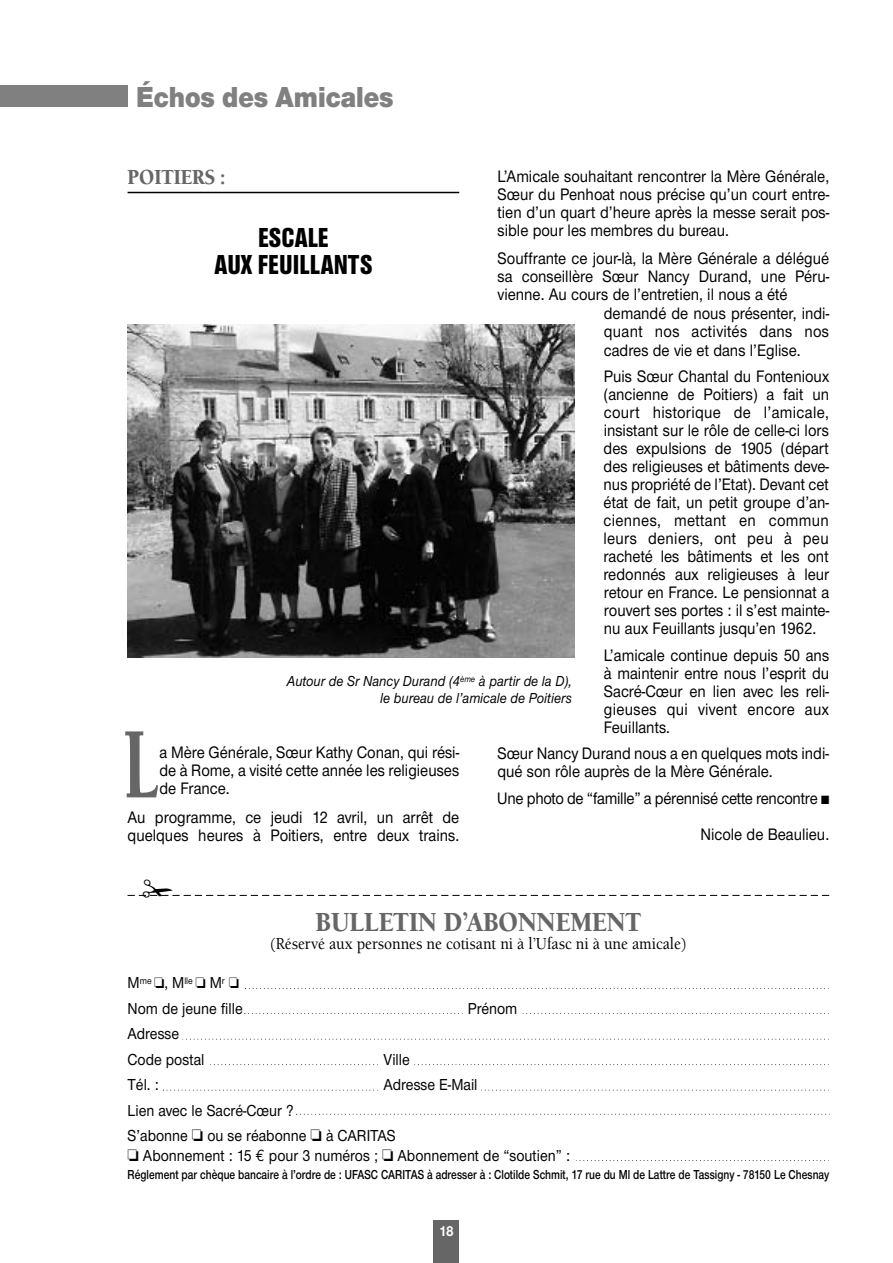
<style>
.page{position:relative;width:893px;height:1263px;background:#fff}
.page>*{position:absolute;margin:0;border:0;box-sizing:border-box;transform-origin:0 0}
.t1{font:900 98.85px "Berkeley Old Style Itc T";color:#666;scale:.58 1}
.t2{font:900 30px "Nimbus Sans Novus T";color:#808080;scale:.9 1}
.t3{font:900 condensed 28.5px/27px "Nimbus Sans T";color:#000;text-align:center;scale:.9 1}
.t4{font:900 27px "Berkeley Old Style Itc T";color:#666;scale:.9 1}
.t5{font:900 21px "Berkeley Old Style Itc T";color:#666;scale:.9 1}
.t6{font:500 17.25px/18px "Nimbus Sans Novus T";color:#000;text-align:justify;scale:.9 1}
.t7{font:500 17.25px "Nimbus Sans Novus T";letter-spacing:.02em;color:#000;scale:.9 1}
.t8{font:500 16.5px/25.5px "Nimbus Sans Novus T";color:#000;scale:.9 1}
.t9{font:500 16.5px "Berkeley Old Style Itc T";color:#000;scale:.9 1}
.t10{font:italic 500 15px/16.5px "Nimbus Sans Novus T";color:#000;text-align:right;scale:.9 1}
.t11{font:700 15px "Nimbus Sans Novus T";color:#fff;scale:.9 1}
.t12{font:600 13.5px "Nimbus Sans Novus T";color:#000;scale:.8 1}
.t13{font:500 9.9px "Nimbus Sans Novus T";color:#000;scale:.9 1}
.s1{font-size:16.5px}
.s2{font-family:"Euro Mono";font-weight:400}
</style>
<div class="page">
<div style="left:434px;top:1220px;width:25px;height:43px;background:#666"></div>
<hr style="left:128px;top:192px;width:331px;height:1px;background:#000">
<div style="left:0;top:85px;width:128px;height:21px;background:#808080"></div>
<svg style="left:245px;top:988px;width:584px;height:1px"></svg>
<svg style="left:244px;top:1013px;width:219px;height:1px"></svg>
<svg style="left:182px;top:1039px;width:647px;height:1px"></svg>
<svg style="left:210px;top:1064px;width:168px;height:1px"></svg>
<svg style="left:163px;top:1090px;width:215px;height:1px"></svg>
<svg style="left:296px;top:1114px;width:534px;height:1px"></svg>
<svg style="left:576px;top:1160px;width:253px;height:1px"></svg>
<svg style="left:414px;top:1064px;width:415px;height:1px"></svg>
<svg style="left:481px;top:1090px;width:348px;height:1px"></svg>
<svg style="left:523px;top:1013px;width:306px;height:1px"></svg>
<img style="left:128px;top:324px;width:446px;height:334px">
<svg style="left:128px;top:894px;width:701px;height:2px"></svg>
<h2 class="t2" style="left:136px;top:79px;width:288px">Échos des Amicales</h2>
<p class="t5" style="left:128px;top:165px;width:110px">POITIERS :</p>
<p class="t6" style="left:497px;top:167px;width:370px">L’Amicale souhaitant rencontrer la Mère Générale, Sœur du Penhoat nous précise qu’un court entre&shy;tien d’un quart d’heure après la messe serait pos&shy;sible pour les membres du bureau.</p>
<p class="t6" style="left:498px;top:249px;width:370px">Souffrante ce jour-là, la Mère Générale a délégué</p>
<p class="t6" style="left:498px;top:267px;width:370px">sa conseillère Sœur Nancy Durand, une Péru -</p>
<p class="t6" style="left:498px;top:285px;width:324px">vienne. Au cours de l’entretien, il nous a été</p>
<p class="t6" style="left:604px;top:304px;width:252px">demandé de nous présenter, indi-</p>
<p class="t7" style="left:604px;top:321px;width:252px">quant nos activités dans nos</p>
<p class="t6" style="left:604px;top:341px;width:220px">cadres de vie et dans l’Eglise.</p>
<p class="t6" style="left:603px;top:367px;width:252px">Puis Sœur Chantal du Fontenioux (ancienne de Poitiers) a fait un court historique de l’amicale, insistant sur le rôle de celle-ci lors des expulsions de 1905 (départ des religieuses et bâtiments deve&shy;nus propriété de l’Etat). Devant cet état de fait, un petit groupe d’an&shy;ciennes, mettant en commun leurs deniers, ont peu à peu racheté les bâtiments et les ont redonnés aux religieuses à leur retour en France. Le pensionnat a rouvert ses portes : il s’est mainte&shy;nu aux Feuillants jusqu’en 1962.</p>
<p class="t6" style="left:604px;top:646px;width:252px">L’amicale continue depuis 50 ans à maintenir entre nous l’esprit du Sacré-Cœur en lien avec les reli&shy;gieuses qui vivent encore aux Feuillants.</p>
<p class="t6" style="left:497px;top:744px;width:370px">Sœur Nancy Durand nous a en quelques mots indi&shy;qué son rôle auprès de la Mère Générale.</p>
<p class="t6" style="left:497px;top:779px;width:370px;line-height:36.2px;text-align:right">Une photo de “famille” a pérennisé cette rencontre ■<br>Nicole de Beaulieu.</p>
<h3 class="t3" style="left:214px;top:224px;width:177px">ESCALE<br>AUX FEUILLANTS</h3>
<p class="t10" style="left:287px;top:673px;width:318px">Autour de Sr Nancy Durand (4<sup>ème</sup> à partir de la D), le bureau de l’amicale de Poitiers</p>
<h1 class="t1" style="left:124px;top:705px;width:60px">L</h1>
<p class="t6" style="left:159px;top:743px;width:335px">a Mère Générale, Sœur Kathy Conan, qui rési&shy;de à Rome, a visité cette année les religieuses de France.</p>
<p class="t6" style="left:128px;top:808px;width:370px">Au programme, ce jeudi 12 avril, un arrêt de quelques heures à Poitiers, entre deux trains.</p>
<h3 class="t4" style="left:315px;top:906px;width:364px">BULLETIN D’ABONNEMENT</h3>
<p class="t9" style="left:270px;top:934px;width:464px">(Réservé aux personnes ne cotisant ni à l’Ufasc ni à une amicale)</p>
<p class="t13" style="left:128px;top:975px;width:125px"><span class="s1">M</span>me ❏<span class="s1">, M</span>lle ❏ <span class="s1">M</span>r ❏</p>
<p class="t8" style="left:128px;top:995px;width:129px">Nom de jeune fille</p>
<p class="t8" style="left:468px;top:995px;width:57px">Prénom</p>
<p class="t8" style="left:128px;top:1021px;width:87px">Adresse<br>Code postal</p>
<p class="t8" style="left:384px;top:1046px;width:31px">Ville</p>
<p class="t8" style="left:128px;top:1072px;width:36px">Tél. :</p>
<p class="t8" style="left:384px;top:1072px;width:106px">Adresse E-Mail</p>
<p class="t8" style="left:128px;top:1097px;width:300px">Lien avec le Sacré-Cœur ?<br>S’abonne ❏ ou se réabonne ❏ à CARITAS</p>
<p class="t8" style="left:128px;top:1143px;width:493px">❏ Abonnement : 15 <span class="s2">€</span> pour 3 numéros ; ❏ Abonnement de “soutien” :</p>
<p class="t12" style="left:128px;top:1167px;width:878px">Réglement par chèque bancaire à l’ordre de : UFASC CARITAS à adresser à : Clotilde Schmit, 17 rue du Ml de Lattre de Tassigny - 78150 Le Chesnay</p>
<p class="t11" style="left:439px;top:1222px;width:18px">18</p>
</div>
